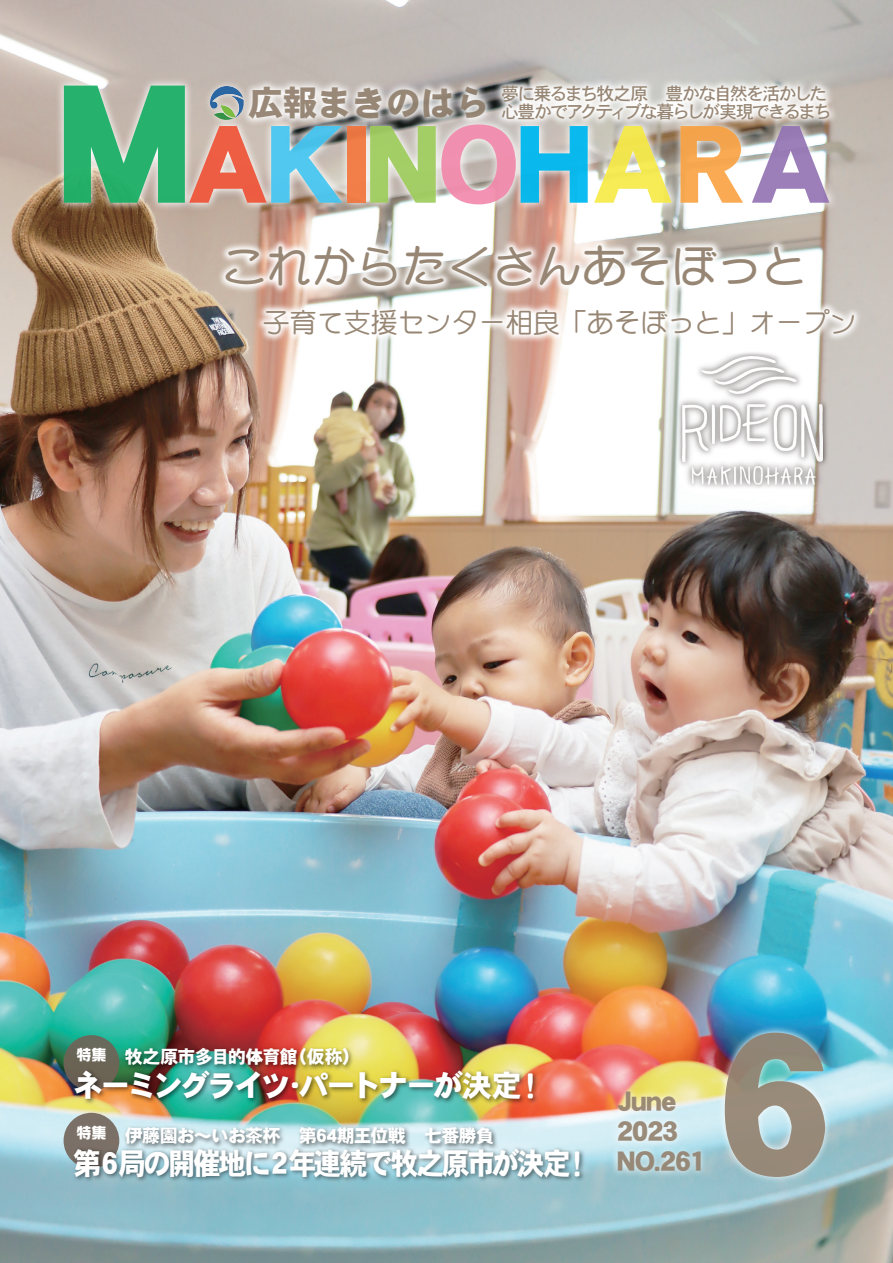
<style>
.page{position:relative;width:893px;height:1263px;background:#fff}
.page>*{position:absolute;margin:0;border:0;box-sizing:border-box;transform-origin:0 0}
.t1{font:195px "DFHS Gothic G W9 WIN RKSJ H";color:#978674}
.t2{font:165px "DFHS Gothic G W9 WIN RKSJ H";color:#1eb26a}
.t3{font:45px "DF Maru Gothic G Bd WIN RKSJ H";color:#978674}
.t4{font:34.5px "DFHS Gothic G W9 WIN RKSJ H";color:#978674}
.t5{font:30px "DFHS Gothic G W9 WINP RKSJ H";letter-spacing:-.095em;color:#fff;scale:.92 1}
.t6{font:30px "DFHS Gothic G W9 WINP RKSJ H";letter-spacing:-.095em;color:#fff}
.t7{font:27px "DF Maru Gothic G Md WIN RKSJ H";color:#978674}
.t8{font:27px/30px "DFHS Gothic G W9 WINP RKSJ H";color:#978674}
.t9{font:18px/18px "DFHS Gothic G W5 WIN RKSJ H";letter-spacing:-.115em;color:#978674}
.t10{font:18px "DFHS Gothic G W9 WINP RKSJ H";letter-spacing:-.035em;color:#fff}
.t11{font:15px "DF So Gei G W9 WINP RKSJ H";color:#fff}
.s1{font-size:108px;color:#f0593e}
.s2{font-size:108px;color:#4ac9f4}
.s3{font-size:108px;color:#f47b44}
.s4{font-size:108px;color:#a2cf62}
.s5{font-size:108px;color:#f38daf}
.s6{font-size:108px;color:#00baf1}
.s7{font-size:108px;color:#f7eb4c}
.s8{font-size:108px;color:#f9a64a}
.s9{font-size:108px;color:#9778b6}
</style>
<div class="page">
<img style="left:0;top:0;width:893px;height:1263px">
<svg style="left:54px;top:76px;width:784px;height:138px"></svg>
<svg style="left:241px;top:78px;width:253px;height:49px"></svg>
<svg style="left:610px;top:1084px;width:98px;height:94px;background:#d5e3d8"></svg>
<img style="left:717px;top:1025px;width:115px;height:159px">
<svg style="left:677px;top:351px;width:151px;height:139px"></svg>
<img style="left:683px;top:357px;width:140px;height:127px">
<div style="left:203px;top:79px;width:48px;height:48px;background:#fff;opacity:.75"></div>
<img style="left:207px;top:86px;width:37px;height:35px">
<svg style="left:494px;top:77px;width:344px;height:51px"></svg>
<div style="left:64px;top:1035px;width:55px;height:56px;background:#696658;border-radius:50%"></div>
<div style="left:123px;top:1046px;width:231px;height:25px;background:#000;opacity:.55"></div>
<div style="left:64px;top:1113px;width:55px;height:55px;background:#7b7067;border-radius:50%"></div>
<div style="left:72px;top:1068px;width:467px;height:37px;background:#000;opacity:.55"></div>
<div style="left:71px;top:1145px;width:515px;height:37px;background:#000;opacity:.55"></div>
<div style="left:123px;top:1124px;width:376px;height:26px;background:#000;opacity:.55"></div>
<svg style="left:217px;top:237px;width:594px;height:58px"></svg>
<svg style="left:255px;top:300px;width:607px;height:44px"></svg>
<h2 class="t2" style="left:42px;top:63px;width:804px">Ｍ<span class="s1">Ａ</span><span class="s2">Ｋ</span><span class="s3">Ｉ</span><span class="s4">Ｎ</span><span class="s5">Ｏ</span><span class="s6">Ｈ</span><span class="s7">Ａ</span><span class="s8">Ｒ</span><span class="s9">Ａ</span></h2>
<p class="t9" style="left:501px;top:85px;width:332px">夢に乗るまち牧之原　豊かな自然を活かした心豊かでアクティブな暮らしが実現できるまち</p>
<h3 class="t4" style="left:248px;top:86px;width:243px">広報まきのはら</h3>
<h3 class="t3" style="left:222px;top:243px;width:586px">これからたくさんあそぼっと</h3>
<h3 class="t7" style="left:263px;top:309px;width:596px">子育て支援センター相良「あそぼっと」オープン</h3>
<p class="t11" style="left:76px;top:1047px;width:31px">特集</p>
<p class="t10" style="left:289px;top:1048px;width:73px">（仮称(</p>
<p class="t10" style="left:125px;top:1048px;width:175px">牧之原市多目的体育館</p>
<h3 class="t6" style="left:74px;top:1070px;width:450px">ネーミングライツパートナーが決定</h3>
<h3 class="t6" style="left:515px;top:1070px;width:31px">!</h3>
<h3 class="t6" style="left:280px;top:1070px;width:31px">・</h3>
<p class="t11" style="left:76px;top:1125px;width:31px">特集</p>
<p class="t10" style="left:125px;top:1127px;width:371px">伊藤園お～いお茶杯　第64期王位戦　七番勝負</p>
<h3 class="t5" style="left:266px;top:1148px;width:333px">２年連続で牧之原市が決定</h3>
<h3 class="t5" style="left:118px;top:1148px;width:167px">局の開催地に</h3>
<h3 class="t5" style="left:74px;top:1148px;width:32px">第</h3>
<h3 class="t5" style="left:564px;top:1148px;width:31px">!</h3>
<h3 class="t5" style="left:96px;top:1148px;width:32px">６</h3>
<h3 class="t8" style="left:617px;top:1086px;width:89px">June<br>2023<br>NO.261</h3>
<h1 class="t1" style="left:678px;top:1009px;width:196px">６</h1>
</div>
